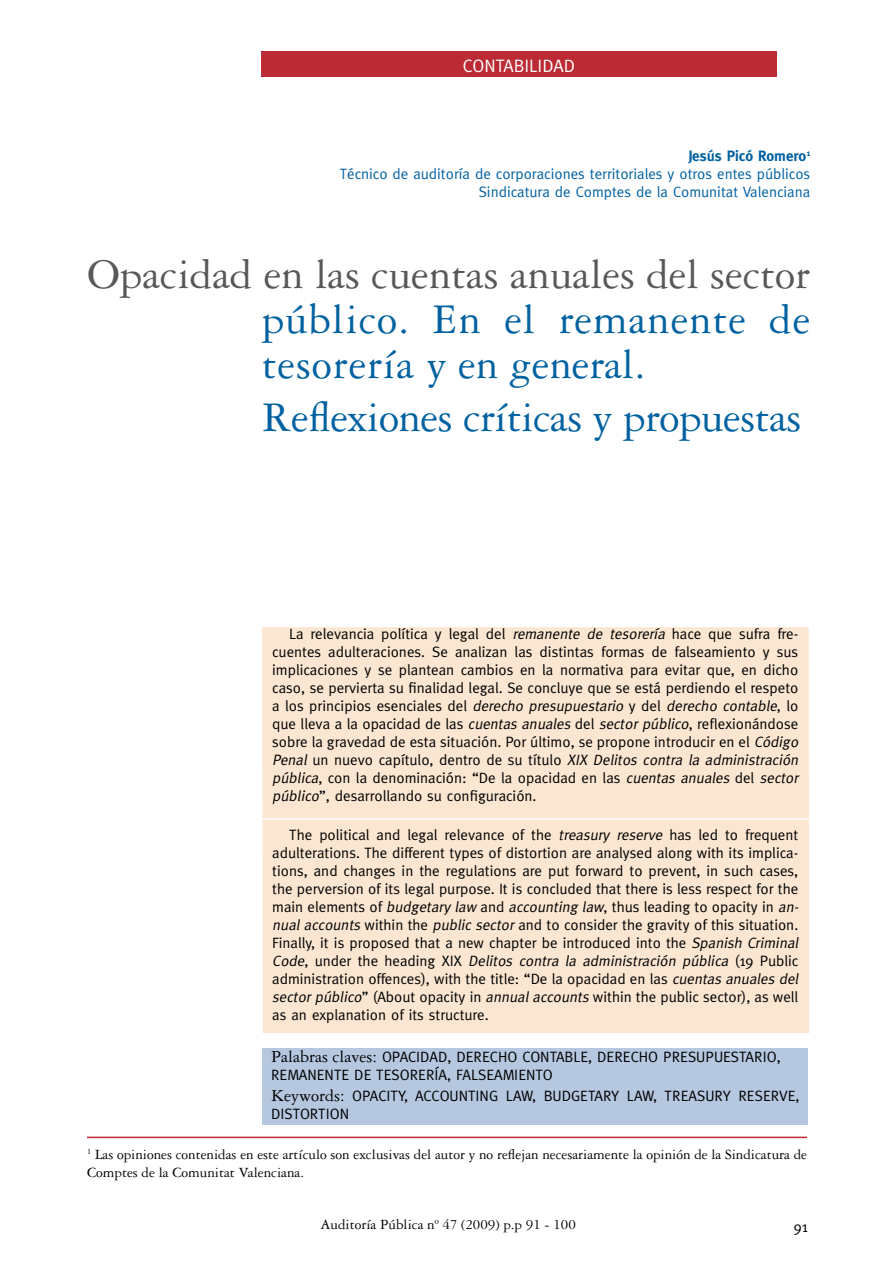
<style>
.page{position:relative;width:893px;height:1263px;background:#fff}
.page>*{position:absolute;margin:0;border:0;box-sizing:border-box;transform-origin:0 0}
.t1{font:45px/45px "Garamond Three";letter-spacing:.02em;color:#0061a1}
.t2{font:45px "Garamond Three";color:#58585a}
.t3{font:45px "Garamond Three";color:#0061a1}
.t4{font:18px "Meta";color:#fff}
.t5{font:15px/18px "Meta";color:#000}
.t6{font:15px/18px "Garamond Three";color:#000}
.t7{font:15px/18px "Meta";color:#0061a1;text-align:right}
.s1{font-weight:700}
.s2{font-style:italic}
.s3{font-family:"Garamond Three";font-size:18px}
</style>
<div class="page">
<div style="left:261px;top:52px;width:516px;height:25px;background:#bc2a33"></div>
<div style="left:262px;top:627px;width:547px;height:406px;background:#fbe6d1"></div>
<div style="left:263px;top:1048px;width:545px;height:77px;background:#b5c8e0"></div>
<hr style="left:87px;top:1136px;width:720px;height:2px;background:#bc2a33">
<hr style="left:249px;top:818px;width:575px;height:2px;background:#fff">
<p class="t4" style="left:463px;top:55px;width:114px">CONTABILIDAD</p>
<p class="t7" style="left:340px;top:147px;width:472px"><span class="s1">Jesús Picó Romero</span><sup>1<br></sup>Técnico de auditoría de corporaciones territoriales y otros entes públicos<br>Sindicatura de Comptes de la Comunitat Valenciana</p>
<h1 class="t2" style="left:87px;top:250px;width:724px">Opacidad en las cuentas anuales del sector</h1>
<h1 class="t1" style="left:262px;top:297px;width:550px">público. En el remanente de tesorería y en general.</h1>
<h1 class="t3" style="left:262px;top:393px;width:541px">Reflexiones críticas y propuestas</h1>
<p class="t5" style="left:272px;top:625px;width:531px;text-indent:17px">La relevancia política y legal del <span class="s2">remanente de tesorería</span> hace que sufra fre&shy;cuentes adulteraciones. Se analizan las distintas formas de falseamiento y sus implicaciones y se plantean cambios en la normativa para evitar que, en dicho caso, se pervierta su finalidad legal. Se concluye que se está perdiendo el respeto a l o s p ri n c i p i o s e s e n c i a l e s d e l <span class="s2">derecho presupuestario</span> y d e l <span class="s2">derecho contable</span>, l o que lleva a la opacidad de las <span class="s2">cuentas anuales</span> del <span class="s2">sector público</span>, reflexionándose sobre la gravedad de esta situación. Por último, se propone introducir en el <span class="s2">Código Penal</span> u n n u e v o c a p ít u l o , d e n t ro d e s u tít u l o <span class="s2">XIX Delitos contra la administración pública</span>, con la denominación: “De la opacidad en las <span class="s2">cuentas anuales</span> del <span class="s2">sector público</span>”, desarrollando su configuración.</p>
<p class="t5" style="left:272px;top:826px;width:530px;text-indent:17px">The political and legal relevance of the <span class="s2">treasury reserve</span> has led to frequent adulterations. The different types of distortion are analysed along with its implica&shy;tions, and changes in the regulations are put forward to prevent, in such cases, the perversion of its legal purpose. It is concluded that there is less respect for the main elements of <span class="s2">budgetary law</span> and <span class="s2">accounting law</span>, thus leading to opacity in <span class="s2">an&shy;nual accounts</span> within the <span class="s2">public sector</span> and to consider the gravity of this situation.<br>Finally, it is proposed that a new chapter be introduced into the <span class="s2">Spanish Criminal Code</span>, u n d e r t h e h e a d i n g X I X <span class="s2">Delitos contra la administración pública</span> (1 9 P u b l i c administration offences), with the title: “De la opacidad en las <span class="s2">cuentas anuales del sector público</span>” (About opacity in <span class="s2">annual accounts</span> within the public sector), as well as an explanation of its structure.</p>
<p class="t5" style="left:271px;top:1047px;width:511px"><span class="s3">Palabras claves:</span> OPACIDAD, DERECHO CONTABLE, DERECHO PRESUPUESTARIO,<br>REMANENTE DE TESORERÍA, FALSEAMIENTO</p>
<p class="t5" style="left:271px;top:1087px;width:530px"><span class="s3">Keywords:</span> OPACITY, ACCOUNTING LAW, BUDGETARY LAW, TREASURY RESERVE,<br>DISTORTION</p>
<p class="t6" style="left:87px;top:1146px;width:722px"><sup>1</sup> Las opiniones contenidas en este artículo son exclusivas del autor y no reflejan necesariamente la opinión de la Sindicatura de<br>Comptes de la Comunitat Valenciana.</p>
<p class="t6" style="left:321px;top:1215px;width:257px">Auditoría Pública nº 47 (2009) p.p 91 - 100</p>
<p class="t5" style="left:794px;top:1217px;width:16px">91</p>
</div>
